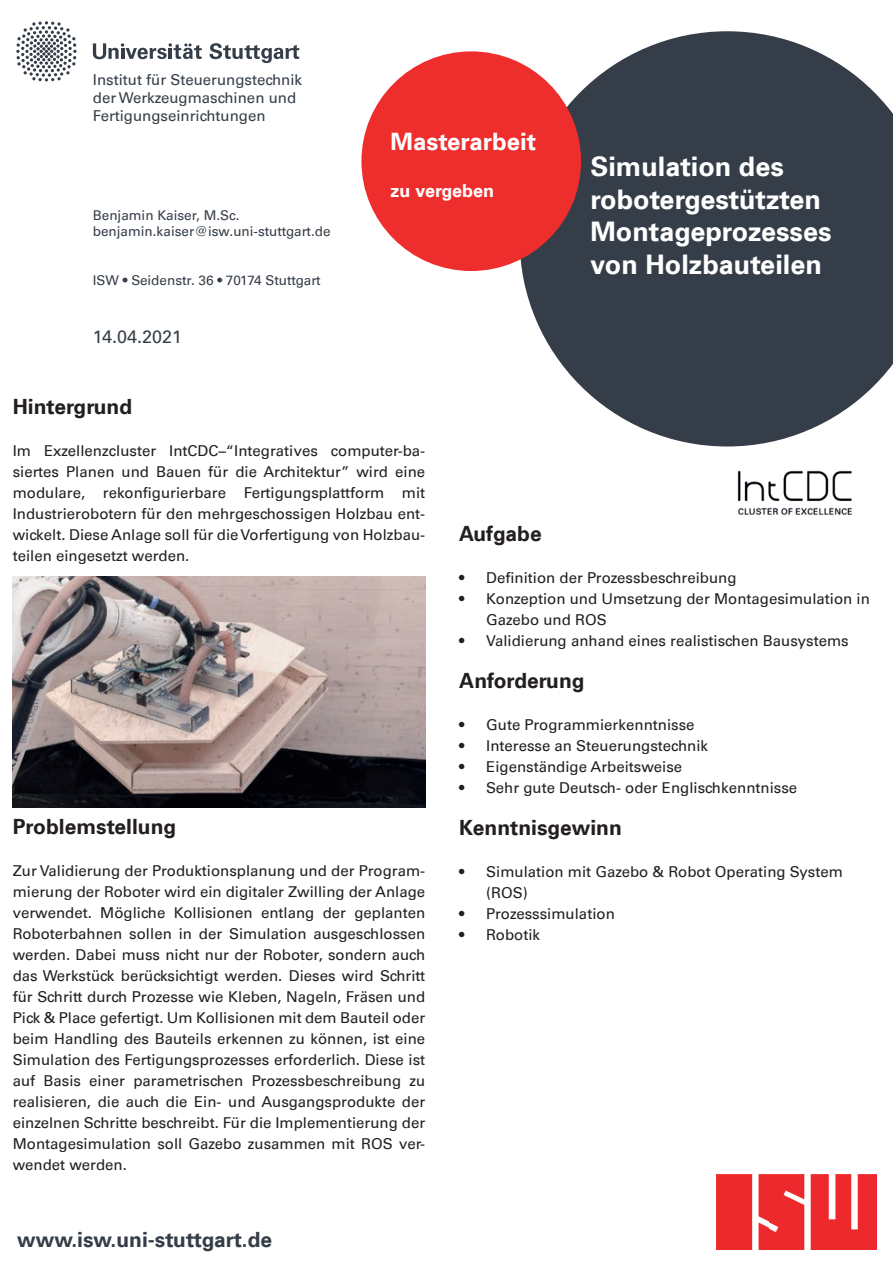
<style>
.page{position:relative;width:893px;height:1263px;background:#fff}
.page>*{position:absolute;margin:0;border:0;box-sizing:border-box;transform-origin:0 0}
.t1{font:27px/32.4px "Universfor Uni S65 Bd";color:#fff}
.t2{font:24px "Universfor Uni S65 Bd";color:#fff}
.t3{font:21px "Universfor Uni S65 Bd";color:#231f20}
.t4{font:21px "Universfor Uni S65 Bd";color:#353e48}
.t5{font:18px "Universfor Uni S55 Rm";color:#353e48}
.t6{font:18px "Universfor Uni S65 Bd";color:#fff}
.t7{font:15px/21px "Universfor Uni S55 Rm";color:#231f20;text-align:justify}
.t8{font:15px/18px "Universfor Uni S55 Rm";color:#353e48}
.t9{font:13.5px/16.2px "Universfor Uni S55 Rm";color:#353e48}
</style>
<div class="page">
<svg style="left:16px;top:21px;width:61px;height:61px"></svg>
<svg style="left:210px;top:43px;width:89px;height:20px"></svg>
<svg style="left:93px;top:43px;width:109px;height:16px"></svg>
<img style="left:717px;top:1174px;width:160px;height:75px">
<svg style="left:520px;top:31px;width:373px;height:415px;fill:#353e48"></svg>
<div style="left:361px;top:51px;width:220px;height:220px;background:#ee2e2c;border-radius:50%"></div>
<img style="left:13px;top:576px;width:412px;height:231px">
<img style="left:737px;top:470px;width:115px;height:45px">
<p class="t8" style="left:93px;top:70px;width:211px">Institut für Steuerungstechnik der Werkzeugmaschinen und<br>Fertigungseinrichtungen</p>
<p class="t9" style="left:93px;top:207px;width:239px">Benjamin Kaiser, M.Sc. benjamin.kaiser@isw.uni-stuttgart.de</p>
<p class="t9" style="left:93px;top:271px;width:229px">ISW • Seidenstr. 36 • 70174 Stuttgart</p>
<p class="t5" style="left:93px;top:324px;width:91px">14.04.2021</p>
<h2 class="t2" style="left:390px;top:125px;width:147px">Masterarbeit</h2>
<p class="t6" style="left:390px;top:178px;width:105px">zu vergeben</p>
<h1 class="t1" style="left:590px;top:149px;width:243px">Simulation des robotergestützten<br>Montageprozesses von Holzbauteilen</h1>
<h3 class="t3" style="left:13px;top:391px;width:121px">Hintergrund</h3>
<p class="t7" style="left:13px;top:439px;width:414px">Im Exzellenzcluster IntCDC–“Integratives computer-ba&shy;siertes Planen und Bauen für die Architektur” wird eine modulare, rekonfigurierbare Fertigungsplattform mit Industrierobotern für den mehrgeschossigen Holzbau ent&shy;wickelt. Diese Anlage soll für die Vorfertigung von Holzbau&shy;teilen eingesetzt werden.</p>
<h3 class="t3" style="left:13px;top:811px;width:165px">Problemstellung</h3>
<p class="t7" style="left:13px;top:859px;width:414px">Zur Validierung der Produktionsplanung und der Program&shy;mierung der Roboter wird ein digitaler Zwilling der Anlage verwendet. Mögliche Kollisionen entlang der geplanten Roboterbahnen sollen in der Simulation ausgeschlossen werden. Dabei muss nicht nur der Roboter, sondern auch das Werkstück berücksichtigt werden. Dieses wird Schritt für Schritt durch Prozesse wie Kleben, Nageln, Fräsen und Pick &amp; Place gefertigt. Um Kollisionen mit dem Bauteil oder beim Handling des Bauteils erkennen zu können, ist eine Simulation des Fertigungsprozesses erforderlich. Diese ist auf Basis einer parametrischen Prozessbeschreibung zu realisieren, die auch die Ein- und Ausgangsprodukte der einzelnen Schritte beschreibt. Für die Implementierung der Montagesimulation soll Gazebo zusammen mit ROS ver&shy;wendet werden.</p>
<h3 class="t4" style="left:17px;top:1225px;width:257px">www.isw.uni-stuttgart.de</h3>
<h3 class="t3" style="left:459px;top:519px;width:84px">Aufgabe</h3>
<p class="t7" style="left:459px;top:567px;width:279px">• Definition der Prozessbeschreibung</p>
<p class="t7" style="left:486px;top:588px;width:385px;text-indent:-27px">• Konzeption und Umsetzung der Montagesimulation in<br>Gazebo und ROS</p>
<p class="t7" style="left:459px;top:630px;width:391px">• Validierung anhand eines realistischen Bausystems</p>
<h3 class="t3" style="left:459px;top:666px;width:127px">Anforderung</h3>
<p class="t7" style="left:459px;top:714px;width:237px">• Gute Programmierkenntnisse</p>
<p class="t7" style="left:459px;top:735px;width:250px">• Interesse an Steuerungstechnik</p>
<p class="t7" style="left:459px;top:756px;width:224px">• Eigenständige Arbeitsweise</p>
<p class="t7" style="left:459px;top:777px;width:340px">• Sehr gute Deutsch- oder Englischkenntnisse</p>
<h3 class="t3" style="left:459px;top:813px;width:164px">Kenntnisgewinn</h3>
<p class="t7" style="left:486px;top:861px;width:358px;text-indent:-27px">• Simulation mit Gazebo &amp; Robot Operating System (ROS)</p>
<p class="t7" style="left:459px;top:903px;width:157px">• Prozesssimulation</p>
<p class="t7" style="left:459px;top:924px;width:82px">• Robotik</p>
</div>
